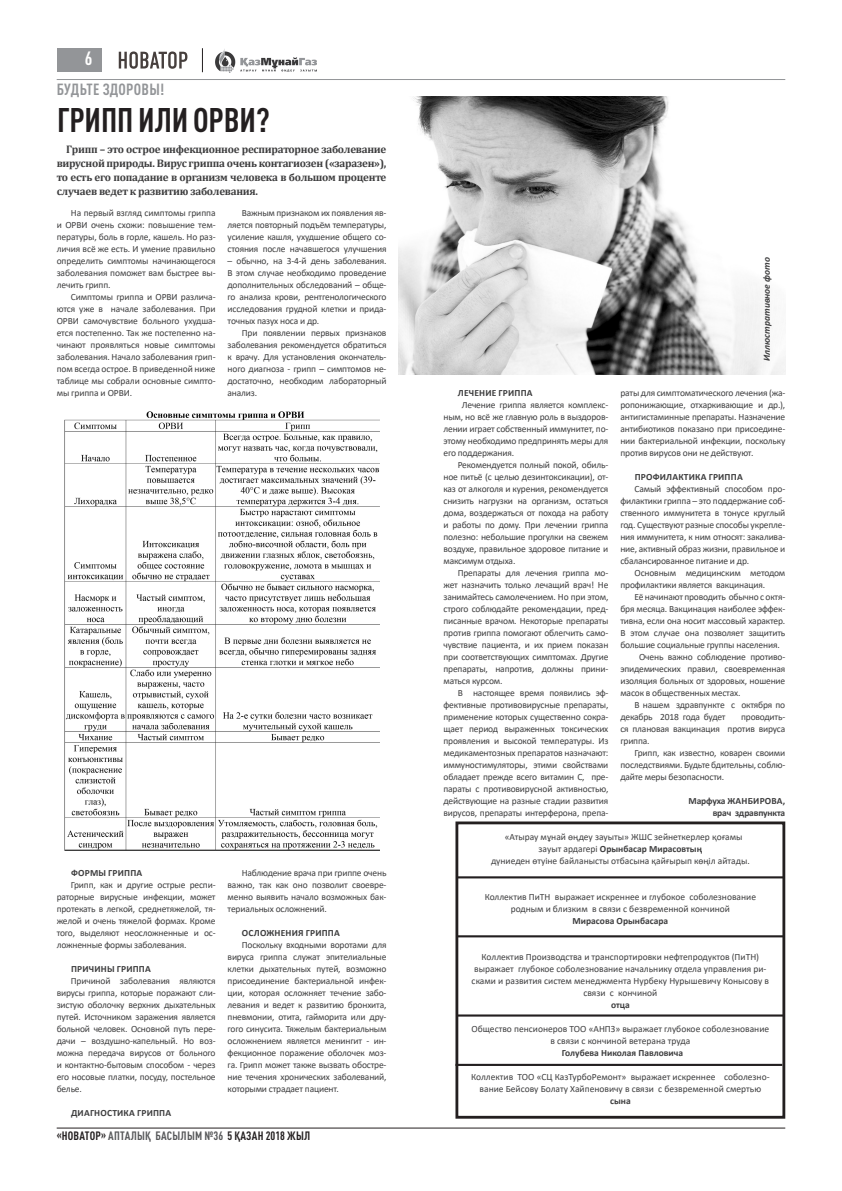
<style>
.page{position:relative;width:842px;height:1191px;background:#fff}
.page>*{position:absolute;margin:0;border:0;box-sizing:border-box;transform-origin:0 0}
.t1{font:700 condensed 33.7px "DIN Pro";letter-spacing:-.005em;color:#231f20}
.t2{font:700 condensed 19px "DIN Pro";color:#fff}
.t3{font:700 condensed 16px "DIN Pro";letter-spacing:.02em;color:#939598}
.t4{font:700 condensed 12px "DIN Pro";color:#231f20}
.t5{font:700 condensed 12px "DIN Pro";color:#57585a}
.t6{font:700 11px/14px "Cambria";letter-spacing:-.025em;color:#3e3e3f;text-align:justify}
.t7{font:9.5px/12px "Calibri";letter-spacing:-.02em;color:#3e3e3f;text-align:justify}
.t8{font:9.5px/12px "Calibri";color:#3e3e3f;text-align:center}
.t9{font:700 9.5px "Calibri";color:#3e3e3f}
.t10{font:700 9.5px/12px "Calibri";letter-spacing:-.02em;color:#3e3e3f;text-align:right}
.t11{font:700 9.5px "Calibri";letter-spacing:.02em;color:#3e3e3f}
.t12{font:italic 700 9.5px "Calibri";color:#3e3e3f}
.s1{color:#57585a}
.s2{font-weight:400}
</style>
<div class="page">
<hr style="left:57px;top:1127px;width:728px;height:1px;background:#231f20">
<svg style="left:119px;top:51px;width:68px;height:18px"></svg>
<div style="left:57px;top:48px;width:45px;height:24px;background:#939598"></div>
<svg style="left:202px;top:48px;width:1px;height:24px"></svg>
<hr style="left:57px;top:79px;width:728px;height:1px;background:#939598">
<img style="left:216px;top:49px;width:100px;height:23px">
<div style="left:455px;top:821px;width:330px;height:297px;border:3px solid #231f20"></div>
<hr style="left:457px;top:1014px;width:327px;height:2px;background:#231f20">
<hr style="left:455px;top:1063px;width:327px;height:3px;background:#231f20">
<hr style="left:457px;top:876px;width:327px;height:2px;background:#231f20">
<hr style="left:457px;top:935px;width:327px;height:2px;background:#231f20">
<img style="left:64px;top:411px;width:315px;height:440px">
<img style="left:398px;top:96px;width:387px;height:279px">
<h2 class="t2" style="left:85px;top:44px;width:9px">6</h2>
<h3 class="t3" style="left:57px;top:78px;width:109px">Будьте здоровы!</h3>
<h1 class="t1" style="left:57px;top:95px;width:214px">Грипп или ОРВИ?</h1>
<p class="t6" style="left:57px;top:141px;width:331px;text-indent:10px">Грипп – это острое инфекционное респираторное заболевание вирусной природы. Вирус гриппа очень контагиозен («заразен»), то есть его попадание в организм человека в большом проценте случаев ведет к развитию заболевания.</p>
<p class="t7" style="left:57px;top:207px;width:160px;text-indent:14px">На первый взгляд симптомы гриппа и ОРВИ очень схожи: повышение тем&shy;пературы, боль в горле, кашель. Но раз&shy;личия всё же есть. И умение правильно определить симптомы начинающегося заболевания поможет вам быстрее вы&shy;лечить грипп.</p>
<p class="t7" style="left:57px;top:291px;width:160px;text-indent:14px">Симптомы гриппа и ОРВИ различа&shy;ются уже в начале заболевания. При ОРВИ самочувствие больного ухудша&shy;ется постепенно. Так же постепенно на&shy;чинают проявляться новые симптомы заболевания. Начало заболевания грип&shy;пом всегда острое. В приведенной ниже таблице мы собрали основные симпто&shy;мы гриппа и ОРВИ.</p>
<p class="t7" style="left:228px;top:207px;width:160px;text-indent:14px">Важным признаком их появления яв&shy;ляется повторный подъём температуры, усиление кашля, ухудшение общего со&shy;стояния после начавшегося улучшения</p>
<p class="t7" style="left:228px;top:255px;width:160px">– обычно, на 3-4-й день заболевания.<br>В этом случае необходимо проведение дополнительных обследований – обще&shy;го анализа крови, рентгенологического исследования грудной клетки и прида&shy;точных пазух носа и др.</p>
<p class="t7" style="left:228px;top:327px;width:160px;text-indent:14px">При появлении первых признаков заболевания рекомендуется обратиться к врачу. Для установления окончатель&shy;ного диагноза - грипп – симптомов не&shy;достаточно, необходим лабораторный анализ.</p>
<p class="t9" style="left:71px;top:866px;width:15px">Форм</p>
<p class="t9" style="left:99px;top:866px;width:45px">ы гриппа</p>
<p class="t7" style="left:57px;top:879px;width:160px;text-indent:14px">Грипп, как и другие острые респи&shy;раторные вирусные инфекции, может протекать в легкой, среднетяжелой, тя&shy;желой и очень тяжелой формах. Кроме того, выделяют неосложненные и ос&shy;ложненные формы заболевания.</p>
<p class="t9" style="left:71px;top:962px;width:7px">При</p>
<p class="t9" style="left:89px;top:962px;width:64px">чины гриппа</p>
<p class="t7" style="left:57px;top:975px;width:160px;text-indent:14px">Причиной заболевания являются вирусы гриппа, которые поражают сли&shy;зистую оболочку верхних дыхательных путей. Источником заражения является больной человек. Основной путь пере&shy;дачи – воздушно-капельный. Но воз&shy;можна передача вирусов от больного и контактно-бытовым способом - через его носовые платки, посуду, постельное белье.</p>
<p class="t11" style="left:71px;top:1106px;width:102px">Диагностика гри ппа</p>
<p class="t7" style="left:228px;top:867px;width:160px;text-indent:14px">Наблюдение врача при гриппе очень важно, так как оно позволит своевре&shy;менно выявить начало возможных бак&shy;териальных осложнений.</p>
<p class="t9" style="left:242px;top:926px;width:40px">Осложнени</p>
<p class="t9" style="left:298px;top:926px;width:43px">я гриппа</p>
<p class="t7" style="left:228px;top:939px;width:160px;text-indent:14px">Поскольку входными воротами для вируса гриппа служат эпителиальные клетки дыхательных путей, возможно присоединение бактериальной инфек&shy;ции, которая осложняет течение забо&shy;левания и ведет к развитию бронхита, пневмонии, отита, гайморита или дру&shy;гого синусита. Тяжелым бактериальным осложнением является менингит - ин&shy;фекционное поражение оболочек моз&shy;га. Грипп может также вызвать обостре&shy;ние течения хронических заболеваний, которыми страдает пациент.</p>
<p class="t4" style="left:57px;top:1127px;width:59px">«НОВАТОР» <span class="s1">апталы</span></p>
<p class="t5" style="left:145px;top:1127px;width:18px">қ басылым</p>
<p class="t4" style="left:205px;top:1127px;width:43px"><span class="s1">№36</span> 5 қазан</p>
<p class="t4" style="left:266px;top:1127px;width:30px">2018 жыл</p>
<p class="t9" style="left:458px;top:386px;width:23px">Лечение</p>
<p class="t9" style="left:499px;top:386px;width:36px">гриппа</p>
<p class="t7" style="left:443px;top:399px;width:166px;text-indent:18px">Лечение гриппа является комплекс&shy;ным, но всё же главную роль в выздоров&shy;лении играет собственный иммунитет, по&shy;этому необходимо предпринять меры для его поддержания.</p>
<p class="t7" style="left:443px;top:459px;width:166px;text-indent:14px">Рекомендуется полный покой, обиль&shy;ное питьё (с целью дезинтоксикации), от&shy;каз от алкоголя и курения, рекомендуется снизить нагрузки на организм, остаться дома, воздержаться от похода на работу и работы по дому. При лечении гриппа полезно: небольшие прогулки на свежем воздухе, правильное здоровое питание и максимум отдыха.</p>
<p class="t7" style="left:443px;top:567px;width:166px;text-indent:14px">Препараты для лечения гриппа мо&shy;жет назначить только лечащий врач! Не занимайтесь самолечением. Но при этом, строго соблюдайте рекомендации, пред&shy;писанные врачом. Некоторые препараты против гриппа помогают облегчить само&shy;чувствие пациента, и их прием показан при соответствующих симптомах. Другие препараты, напротив, должны прини&shy;маться курсом.</p>
<p class="t7" style="left:443px;top:686px;width:166px;text-indent:14px">В настоящее время появились эф&shy;фективные противовирусные препараты, применение которых существенно сокра&shy;щает период выраженных токсических проявления и высокой температуры. Из медикаментозных препаратов назначают: иммуностимуляторы, этими свойствами обладает прежде всего витамин С, пре&shy;параты с противовирусной активностью, действующие на разные стадии развития вирусов, препараты интерферона, препа-</p>
<p class="t12" style="left:760px;top:361px;width:105px;rotate:-90deg">Иллюстративное фото</p>
<p class="t7" style="left:620px;top:386px;width:166px">раты для симптоматического лечения (жа&shy;ропонижающие, отхаркивающие и др.), антигистаминные препараты. Назначение антибиотиков показано при присоедине&shy;нии бактериальной инфекции, поскольку против вирусов они не действуют.</p>
<p class="t9" style="left:635px;top:470px;width:8px">Профи</p>
<p class="t11" style="left:666px;top:470px;width:78px">лактика гри ппа</p>
<p class="t7" style="left:620px;top:482px;width:166px;text-indent:14px">Самый эффективный способом про&shy;филактики гриппа – это поддержание соб&shy;ственного иммунитета в тонусе круглый год. Существуют разные способы укрепле&shy;ния иммунитета, к ним относят: закалива&shy;ние, активный образ жизни, правильное и сбалансированное питание и др.</p>
<p class="t7" style="left:620px;top:566px;width:166px;text-indent:14px">Основным медицинским методом профилактики является вакцинация.</p>
<p class="t7" style="left:635px;top:590px;width:152px">Её начинают проводить обычно с октя-</p>
<p class="t7" style="left:620px;top:602px;width:166px">бря месяца. Вакцинация наиболее эффек-</p>
<p class="t7" style="left:620px;top:614px;width:166px">тивна, если она носит массовый характер.</p>
<p class="t7" style="left:620px;top:626px;width:166px">В этом случае она позволяет защитить</p>
<p class="t7" style="left:620px;top:638px;width:161px">большие социальные группы населения.</p>
<p class="t7" style="left:639px;top:650px;width:148px">Очень важно соблюдение противо-</p>
<p class="t7" style="left:620px;top:662px;width:166px">эпидемических правил, своевременная</p>
<p class="t7" style="left:620px;top:674px;width:166px">изоляция больных от здоровых, ношение</p>
<p class="t7" style="left:620px;top:686px;width:122px">масок в общественных местах.</p>
<p class="t7" style="left:635px;top:698px;width:152px">В нашем здравпункте с октября по</p>
<p class="t7" style="left:620px;top:710px;width:107px">декабрь 2018 года будет</p>
<p class="t7" style="left:620px;top:710px;width:166px;text-indent:121px">проводить&shy;ся плановая вакцинация против вируса гриппа.</p>
<p class="t7" style="left:620px;top:746px;width:166px;text-indent:14px">Грипп, как известно, коварен своими последствиями. Будьте бдительны, соблю&shy;дайте меры безопасности.</p>
<p class="t10" style="left:689px;top:795px;width:60px">Марфуха Жанбиров</p>
<p class="t10" style="left:713px;top:795px;width:74px">а,<br>врач здравпункта</p>
<p class="t8" style="left:505px;top:831px;width:239px">«Атырау мұнай өңдеу зауыты» ЖШС зейнеткерлер қоғамы</p>
<p class="t9" style="left:539px;top:842px;width:165px"><span class="s2">зауыт ардагері</span> Орынбасар Мирасовтың</p>
<p class="t8" style="left:491px;top:855px;width:260px">дүниеден өтуіне байланысты отбасына қайғырып көңіл айтады.</p>
<p class="t8" style="left:485px;top:891px;width:273px">Коллектив ПиТН выражает искреннее и глубокое соболезнование родным и близким в связи с безвременной кончиной</p>
<p class="t9" style="left:572px;top:914px;width:97px">Мирасова Орынбасара</p>
<p class="t8" style="left:472px;top:951px;width:299px">Коллектив Производства и транспортировки нефтепродуктов (ПиТН) выражает глубокое соболезнование начальнику отдела управления ри&shy;сками и развития систем менеджмента Нурбеку Нурышевичу Конысову в связи с кончиной</p>
<p class="t9" style="left:611px;top:998px;width:20px">отца</p>
<p class="t8" style="left:472px;top:1023px;width:299px">Общество пенсионеров ТОО «АНПЗ» выражает глубокое соболезнование в связи с кончиной ветерана труда</p>
<p class="t9" style="left:562px;top:1046px;width:123px">Голубева Николая Павловича</p>
<p class="t8" style="left:471px;top:1071px;width:300px">Коллектив ТОО «СЦ КазТурбоРемонт» выражает искреннее соболезно&shy;вание Бейсову Болату Хайпеновичу в связи с безвременной смертью</p>
<p class="t9" style="left:610px;top:1094px;width:22px">сына</p>
</div>
